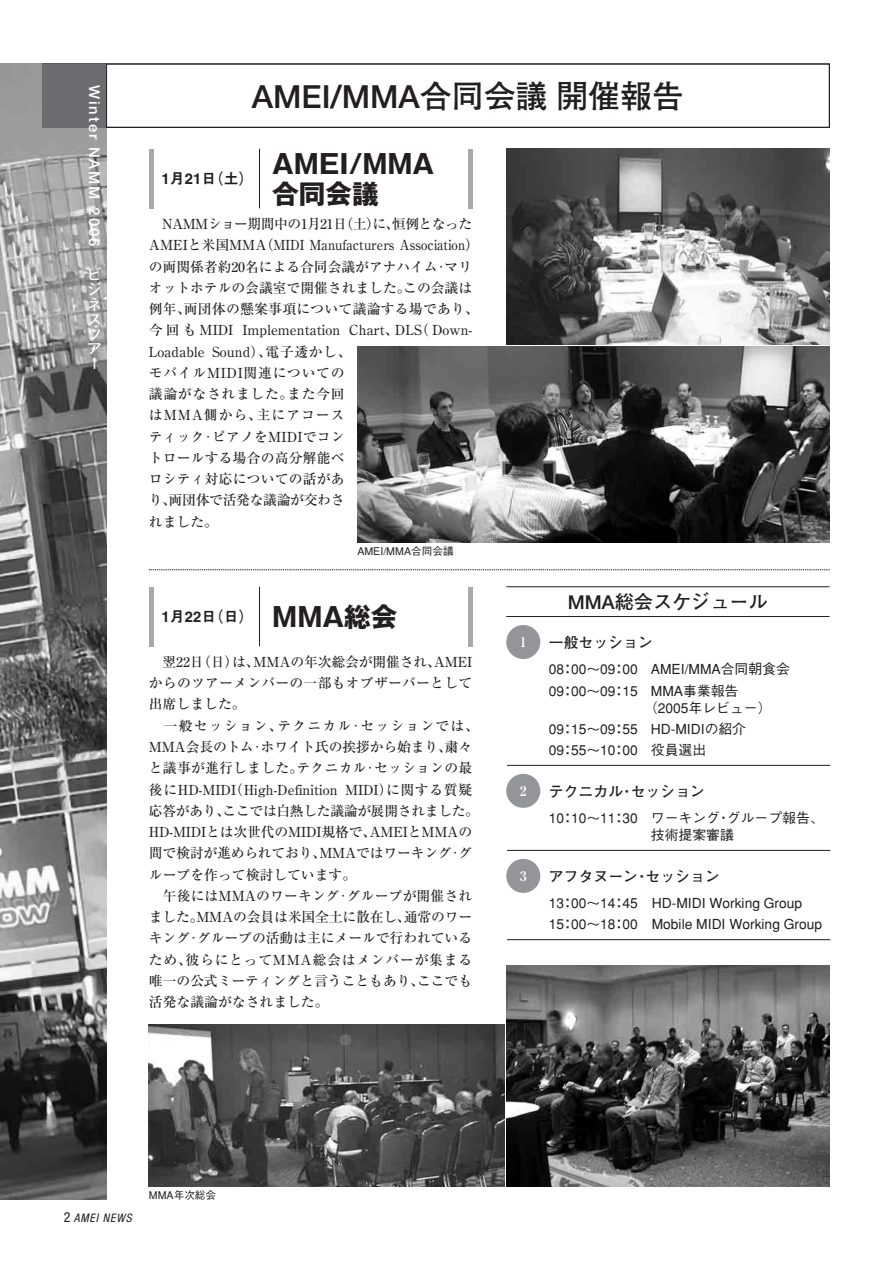
<style>
.page{position:relative;width:893px;height:1263px;background:#fff}
.page>*{position:absolute;margin:0;border:0;box-sizing:border-box;transform-origin:0 0}
.t1{font:700 31.95px "Futo Go B101";color:#231f20}
.t2{font:700 26.55px/29.7px "Gothic MB101";color:#231f20}
.t3{font:700 19.2px "Futo Go B101";color:#231f20}
.t4{font:700 14.85px "Futo Go B101";color:#231f20}
.t5{font:700 14.85px/14.9px "Futo Go B101";letter-spacing:.125em;color:#fff;text-align:justify}
.t6{font:14.85px "Midashi Go MB31";color:#231f20}
.t7{font:500 13.8px/21.3px "Ryumin";color:#231f20}
.t8{font:500 13.8px/21.3px "Gothic BBB";color:#231f20}
.t9{font:700 13.8px "Ryumin";color:#fff}
.t10{font:italic condensed 11.7px "Helvetica Neue";letter-spacing:.075em;color:#231f20}
.t11{font:500 10.65px "Gothic BBB";color:#231f20}
.s1{font-family:"Gothic MB101";font-weight:700;font-size:26.55px}
.s2{font-style:normal;font-size:13.8px}
</style>
<div class="page">
<div style="left:506px;top:625px;width:34px;height:34px;background:#939598;border-radius:50%"></div>
<img style="left:0;top:64px;width:106px;height:1135px">
<div style="left:106px;top:64px;width:723px;height:64px;border:1px solid #231f20"></div>
<div style="left:43px;top:64px;width:63px;height:64px;background:#6c6d70"></div>
<div style="left:506px;top:774px;width:34px;height:34px;background:#939598;border-radius:50%"></div>
<div style="left:506px;top:859px;width:34px;height:34px;background:#939598;border-radius:50%"></div>
<hr style="left:506px;top:616px;width:323px;height:1px;background:#231f20">
<hr style="left:506px;top:587px;width:323px;height:1px;background:#231f20">
<hr style="left:507px;top:939px;width:323px;height:1px;background:#231f20">
<hr style="left:507px;top:850px;width:323px;height:1px;background:#231f20">
<hr style="left:507px;top:765px;width:323px;height:1px;background:#231f20">
<hr style="left:259px;top:149px;width:1px;height:59px;background:#231f20">
<hr style="left:468px;top:149px;width:4px;height:59px;background:#a8a9ad">
<hr style="left:149px;top:149px;width:4px;height:59px;background:#a8a9ad">
<hr style="left:259px;top:587px;width:1px;height:59px;background:#231f20">
<hr style="left:468px;top:587px;width:4px;height:59px;background:#a8a9ad">
<hr style="left:149px;top:587px;width:4px;height:59px;background:#a8a9ad">
<img style="left:357px;top:347px;width:472px;height:195px">
<img style="left:506px;top:149px;width:323px;height:195px">
<img style="left:506px;top:965px;width:323px;height:221px">
<img style="left:149px;top:1025px;width:355px;height:161px">
<svg style="left:149px;top:570px;width:680px;height:1px"></svg>
<p class="t5" style="left:100px;top:85px;width:163px;rotate:90deg">Winter NAMM 2006</p>
<p class="t5" style="left:87px;top:269px;width:16px">ビジネスツアー</p>
<h1 class="t1" style="left:252px;top:84px;width:433px">AMEI/MMA合同会議開催報告</h1>
<p class="t6" style="left:162px;top:173px;width:93px">1月21日（土）</p>
<h2 class="t2" style="left:272px;top:153px;width:163px">AMEI/MMA合同会議</h2>
<p class="t7" style="left:149px;top:215px;width:332px;text-indent:13px">NAMMショー期間中の1月21日（土）に、恒例となった<br>AMEIと米国MMA（MIDI Manufacturers Association）の両関係者約20名による合同会議がアナハイム･マリオットホテルの会議室で開催されました。この会議は例年、両団体の懸案事項について議論する場であり、今回も MIDI Implementation Chart、DLS（ Down-<br>Loadable Sound）、電子透かし、<br>モバイルMIDI関連についての<br>議論がなされました。また今回<br>はMMA側から、主にアコース<br>ティック･ピアノをMIDIでコン<br>トロールする場合の高分解能ベ<br>ロシティ対応についての話があ<br>り、両団体で活発な議論が交わさ<br>れました。</p>
<p class="t11" style="left:357px;top:547px;width:98px">AMEI/MMA合同会議</p>
<p class="t6" style="left:162px;top:611px;width:237px">1月22日（日） <span class="s1">MMA総会</span></p>
<p class="t7" style="left:149px;top:653px;width:325px;text-align:justify;text-indent:14px">翌22日（日）は、MMAの年次総会が開催され、AMEIからのツアーメンバーの一部もオブザーバーとして出席しました。</p>
<p class="t7" style="left:149px;top:717px;width:332px;text-indent:15px">一般セッション、テクニカル･セッションでは、<br>MMA会長のトム･ホワイト氏の挨拶から始まり、粛々と議事が進行しました。テクニカル･セッションの最後にHD-MIDI（High-Definition MIDI）に関する質疑応答があり、ここでは白熱した議論が展開されました。<br>HD-MIDIとは次世代のMIDI規格で、AMEIとMMAの間で検討が進められており、MMAではワーキング･グループを作って検討しています。</p>
<p class="t7" style="left:149px;top:887px;width:325px;text-align:justify;text-indent:14px">午後にはMMAのワーキング･グループが開催されました。MMAの会員は米国全土に散在し、通常のワーキング･グループの活動は主にメールで行われているため、彼らにとってMMA総会はメンバーが集まる唯一の公式ミーティングと言うこともあり、ここでも活発な議論がなされました。</p>
<h3 class="t3" style="left:568px;top:594px;width:201px">MMA総会スケジュール</h3>
<p class="t9" style="left:520px;top:637px;width:8px">1</p>
<p class="t4" style="left:549px;top:637px;width:106px">一般セッション</p>
<p class="t8" style="left:549px;top:660px;width:242px">08：00～09：00 AMEI/MMA合同朝食会<br>09：00～09：15 MMA事業報告</p>
<p class="t8" style="left:549px;top:699px;width:224px;text-indent:95px">（2005年レビュー）<br>09：15～09：55 HD-MIDIの紹介<br>09：55～10：00 役員選出</p>
<p class="t9" style="left:520px;top:786px;width:8px">2</p>
<p class="t4" style="left:549px;top:785px;width:158px">テクニカル･セッション</p>
<p class="t8" style="left:651px;top:811px;width:174px;line-height:17px;text-indent:-102px">10：10～11：30 ワーキング･グループ報告、技術提案審議</p>
<p class="t9" style="left:520px;top:871px;width:8px">3</p>
<p class="t4" style="left:549px;top:870px;width:173px">アフタヌーン･セッション</p>
<p class="t8" style="left:549px;top:894px;width:275px">13：00～14：45 HD-MIDI Working Group<br>15：00～18：00 Mobile MIDI Working Group</p>
<p class="t10" style="left:64px;top:1213px;width:69px"><span class="s2">2</span> AMEI NEWS</p>
<p class="t11" style="left:149px;top:1191px;width:69px">MMA年次総会</p>
</div>
